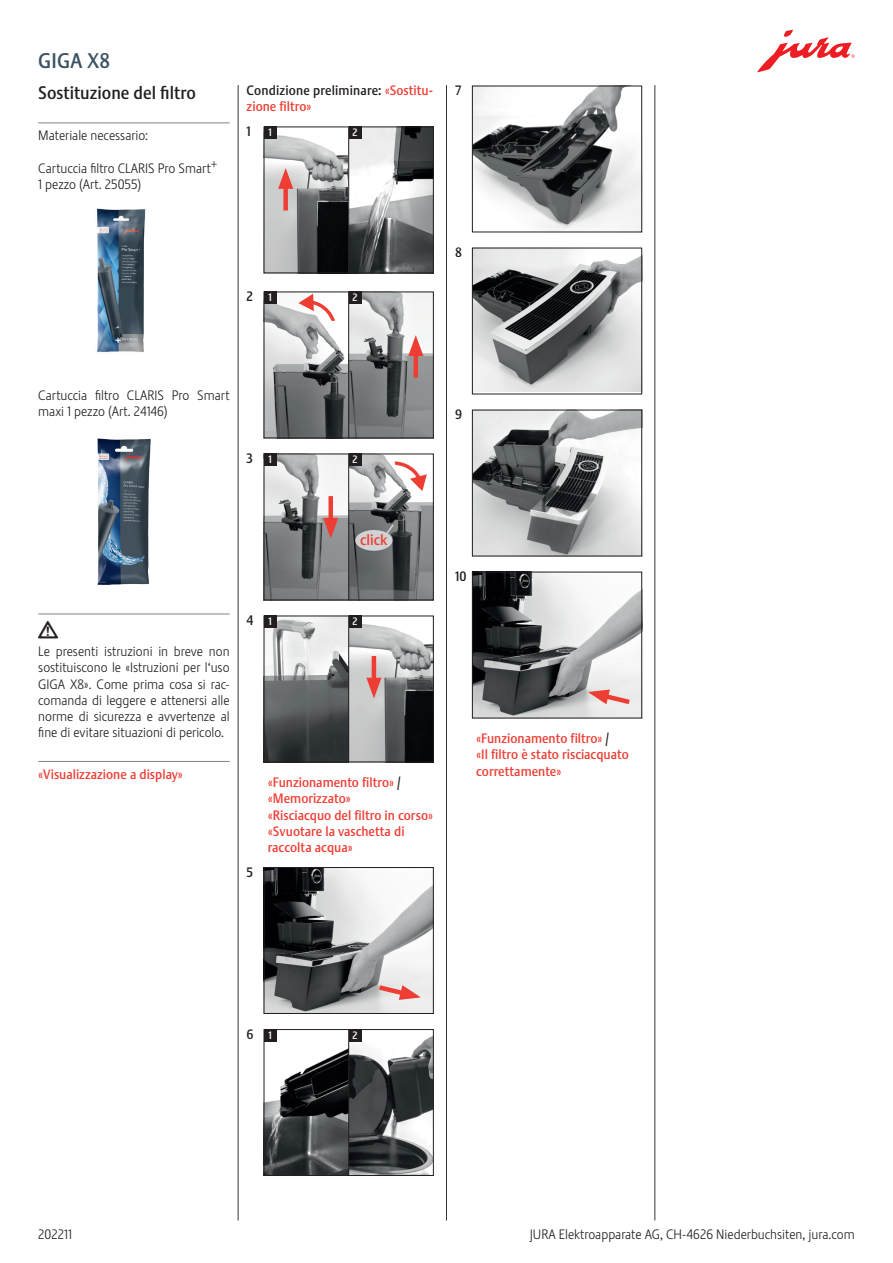
<style>
.page{position:relative;width:893px;height:1263px;background:#fff}
.page>*{position:absolute;margin:0;border:0;box-sizing:border-box;transform-origin:0 0}
.t1{font:21px "Stalemate Pro 2 J Medium";letter-spacing:.015em;color:#3a5362}
.t2{font:18px "Stalemate Pro 2 J Medium";color:#231f20}
.t3{font:18px "Jura Pict 2006";color:#231f20}
.t4{font:15px "Stalemate Pro 2 J Medium";color:#ee3e34}
.t5{font:13.5px/16.2px "Stalemate Pro 2 J Light";color:#231f20}
.t6{font:13.5px/16.2px "Stalemate Pro 2 J Medium";color:#ee3e34}
.t7{font:13.5px/16.2px "Stalemate Pro 2 J Medium";letter-spacing:.005em;color:#231f20}
.t8{font:10.5px "Stalemate LF";color:#fff}
.s1{color:#ee3e34}
.s2{color:#231f20}
</style>
<div class="page">
<svg style="left:757px;top:30px;width:98px;height:42px"></svg>
<hr style="left:238px;top:85px;width:1px;height:1135px;background:#3b3532">
<hr style="left:446px;top:85px;width:1px;height:1135px;background:#3b3532">
<hr style="left:654px;top:85px;width:1px;height:1135px;background:#3b3532">
<img style="left:266px;top:129px;width:166px;height:142px">
<hr style="left:348px;top:127px;width:1px;height:146px;background:#231f20">
<div style="left:264px;top:127px;width:12px;height:12px;background:#231f20"></div>
<div style="left:349px;top:127px;width:12px;height:12px;background:#231f20"></div>
<div style="left:283px;top:181px;width:5px;height:30px;background:#ee3e34"></div>
<svg style="left:278px;top:168px;width:15px;height:21px"></svg>
<div style="left:264px;top:127px;width:170px;height:146px;border:1px solid #231f20"></div>
<img style="left:266px;top:294px;width:166px;height:142px">
<hr style="left:348px;top:292px;width:1px;height:146px;background:#231f20">
<div style="left:264px;top:292px;width:12px;height:12px;background:#231f20"></div>
<div style="left:349px;top:292px;width:12px;height:12px;background:#231f20"></div>
<hr style="left:414px;top:348px;width:4px;height:30px;background:#ee3e34">
<svg style="left:408px;top:335px;width:15px;height:21px"></svg>
<svg style="left:298px;top:294px;width:38px;height:27px"></svg>
<div style="left:264px;top:292px;width:170px;height:146px;border:1px solid #231f20"></div>
<img style="left:266px;top:456px;width:166px;height:142px">
<hr style="left:348px;top:454px;width:1px;height:146px;background:#231f20">
<div style="left:264px;top:454px;width:12px;height:12px;background:#231f20"></div>
<div style="left:349px;top:454px;width:12px;height:12px;background:#231f20"></div>
<div style="left:328px;top:496px;width:5px;height:30px;background:#ee3e34"></div>
<svg style="left:323px;top:518px;width:15px;height:21px"></svg>
<svg style="left:394px;top:460px;width:33px;height:31px"></svg>
<svg style="left:379px;top:523px;width:16px;height:20px"></svg>
<div style="left:355px;top:530px;width:38px;height:21px;background:#d1d2d4;border-radius:50%"></div>
<div style="left:264px;top:454px;width:170px;height:146px;border:1px solid #231f20"></div>
<img style="left:266px;top:618px;width:166px;height:142px">
<hr style="left:348px;top:616px;width:1px;height:146px;background:#231f20">
<div style="left:264px;top:616px;width:12px;height:12px;background:#231f20"></div>
<div style="left:349px;top:616px;width:12px;height:12px;background:#231f20"></div>
<hr style="left:372px;top:656px;width:4px;height:30px;background:#ee3e34">
<svg style="left:366px;top:678px;width:15px;height:20px"></svg>
<div style="left:264px;top:616px;width:170px;height:146px;border:1px solid #231f20"></div>
<img style="left:266px;top:869px;width:166px;height:143px">
<svg style="left:374px;top:982px;width:47px;height:18px"></svg>
<div style="left:264px;top:867px;width:170px;height:147px;border:1px solid #231f20"></div>
<img style="left:266px;top:1031px;width:166px;height:143px">
<hr style="left:348px;top:1029px;width:1px;height:147px;background:#231f20">
<div style="left:264px;top:1029px;width:12px;height:13px;background:#231f20"></div>
<div style="left:349px;top:1029px;width:12px;height:13px;background:#231f20"></div>
<div style="left:264px;top:1029px;width:170px;height:147px;border:1px solid #231f20"></div>
<img style="left:474px;top:88px;width:166px;height:142px">
<div style="left:472px;top:86px;width:170px;height:146px;border:1px solid #231f20"></div>
<img style="left:474px;top:250px;width:166px;height:141px">
<div style="left:472px;top:248px;width:170px;height:146px;border:1px solid #231f20"></div>
<img style="left:474px;top:412px;width:166px;height:142px">
<div style="left:472px;top:410px;width:170px;height:146px;border:1px solid #231f20"></div>
<img style="left:474px;top:574px;width:166px;height:142px">
<svg style="left:588px;top:689px;width:47px;height:18px"></svg>
<div style="left:472px;top:572px;width:170px;height:146px;border:1px solid #231f20"></div>
<hr style="left:38px;top:122px;width:192px;height:1px;background:#808285">
<hr style="left:38px;top:614px;width:192px;height:1px;background:#808285">
<hr style="left:38px;top:761px;width:192px;height:1px;background:#808285">
<img style="left:96px;top:208px;width:50px;height:145px">
<img style="left:97px;top:438px;width:54px;height:147px">
<h1 class="t1" style="left:38px;top:48px;width:73px">GIGA X8</h1>
<h2 class="t2" style="left:38px;top:81px;width:159px">Sostituzione del filtro</h2>
<p class="t5" style="left:38px;top:128px;width:111px">Materiale necessario:</p>
<p class="t5" style="left:38px;top:160px;width:181px">Cartuccia filtro CLARIS Pro Smart+<br>1 pezzo (Art. 25055)</p>
<p class="t7" style="left:247px;top:82px;width:188px">Condizione preliminare: <span class="s1">«Sostitu&shy;zione filtro»</span></p>
<p class="t7" style="left:247px;top:123px;width:6px">1</p>
<p class="t8" style="left:268px;top:126px;width:5px">1</p>
<p class="t8" style="left:353px;top:126px;width:7px">2</p>
<p class="t7" style="left:455px;top:82px;width:8px">7</p>
<p class="t7" style="left:247px;top:288px;width:8px">2</p>
<p class="t8" style="left:268px;top:291px;width:5px">1</p>
<p class="t8" style="left:353px;top:291px;width:7px">2</p>
<p class="t7" style="left:455px;top:244px;width:8px">8</p>
<p class="t5" style="left:38px;top:387px;width:193px">Cartuccia filtro CLARIS Pro Smart maxi 1 pezzo (Art. 24146)</p>
<p class="t7" style="left:247px;top:450px;width:8px">3</p>
<p class="t8" style="left:268px;top:453px;width:5px">1</p>
<p class="t8" style="left:353px;top:453px;width:7px">2</p>
<p class="t7" style="left:455px;top:406px;width:9px">9</p>
<p class="t4" style="left:360px;top:531px;width:29px">click</p>
<h2 class="t3" style="left:38px;top:618px;width:22px">J</h2>
<p class="t5" style="left:38px;top:643px;width:193px;text-align:justify">Le presenti istruzioni in breve non sostituiscono le «Istruzioni per l‘uso GIGA X8». Come prima cosa si rac&shy;comanda di leggere e attenersi alle norme di sicurezza e avvertenze al fine di evitare situazioni di pericolo.</p>
<p class="t6" style="left:38px;top:766px;width:146px">«Visualizzazione a display»</p>
<p class="t7" style="left:247px;top:612px;width:8px">4</p>
<p class="t8" style="left:268px;top:615px;width:5px">1</p>
<p class="t8" style="left:353px;top:615px;width:7px">2</p>
<p class="t7" style="left:247px;top:864px;width:8px">5</p>
<p class="t6" style="left:268px;top:774px;width:167px">«Funzionamento filtro» <span class="s2">/ </span>«Memorizzato»<br>«Risciacquo del filtro in corso» «Svuotare la vaschetta di raccolta acqua»</p>
<p class="t7" style="left:455px;top:568px;width:13px">10</p>
<p class="t6" style="left:476px;top:730px;width:154px">«Funzionamento filtro» <span class="s2">/<br></span>«Il filtro è stato risciacquato correttamente»</p>
<p class="t7" style="left:247px;top:1026px;width:9px">6</p>
<p class="t8" style="left:268px;top:1029px;width:5px">1</p>
<p class="t8" style="left:353px;top:1029px;width:7px">2</p>
<p class="t5" style="left:38px;top:1226px;width:35px">202211</p>
<p class="t5" style="left:530px;top:1226px;width:326px">JURA Elektroapparate AG, CH-4626 Niederbuchsiten, jura.com</p>
</div>
